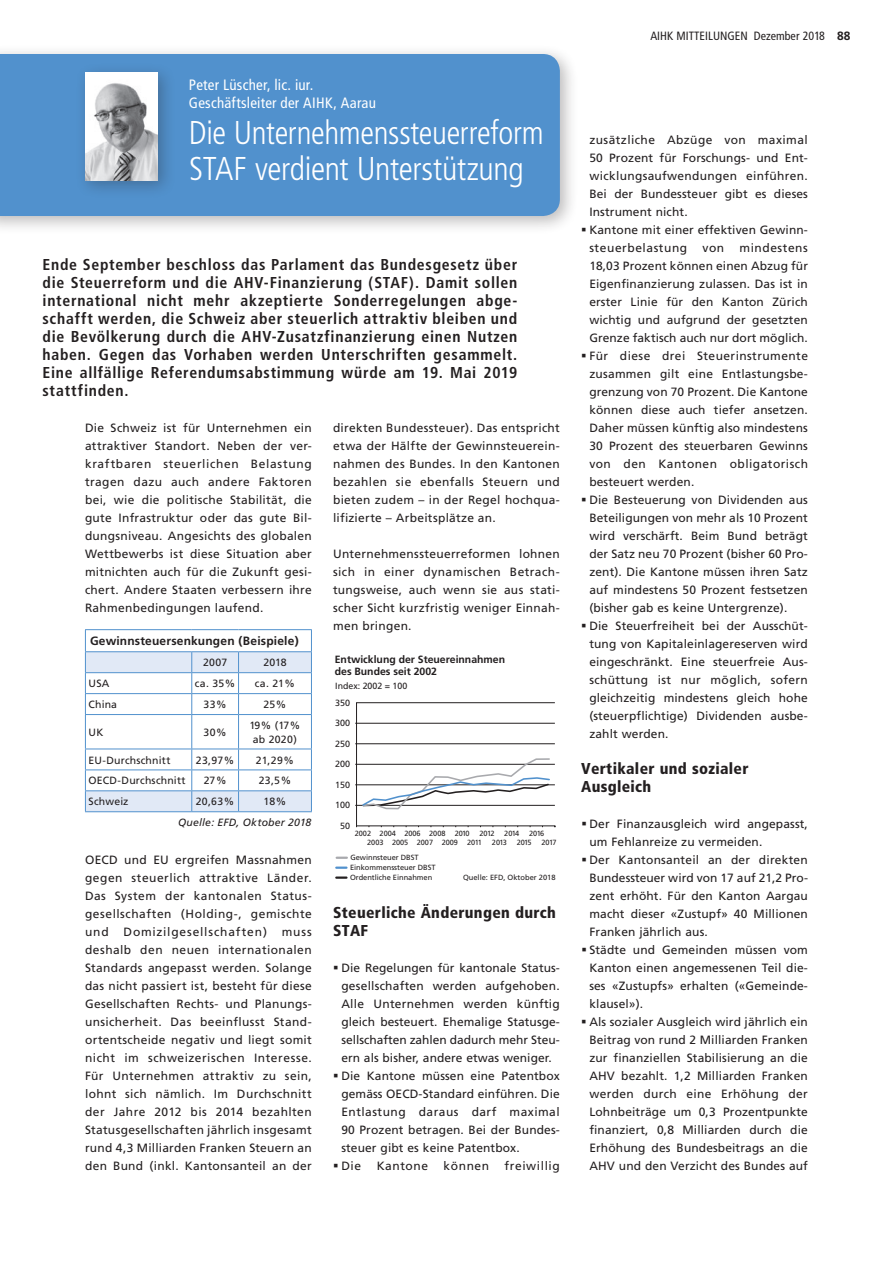
<style>
.page{position:relative;width:893px;height:1263px;background:#fff}
.page>*{position:absolute;margin:0;border:0;box-sizing:border-box;transform-origin:0 0}
.t1{font:300 condensed 33px/36px "Frutiger";letter-spacing:-.01em;color:#fff}
.t2{font:700 condensed 15.75px/18px "Frutiger";letter-spacing:.05em;color:#231f20;text-align:justify}
.t3{font:900 condensed 15.75px/18px "Frutiger";letter-spacing:.02em;color:#231f20}
.t4{font:condensed 15px/18px "Frutiger";letter-spacing:.015em;color:#fff}
.t5{font:12px/18px "Frutiger LT";letter-spacing:.01em;color:#231f20}
.t6{font:12px/18px "Frutiger";letter-spacing:.02em;color:#231f20;text-align:justify}
.t7{font:700 12px "Frutiger";letter-spacing:.015em;color:#231f20}
.t8{font:condensed 12px "Frutiger";color:#231f20}
.t9{font:12px "Frutiger LT";letter-spacing:.05em;color:#231f20}
.t10{font:10.5px/13.5px "Frutiger";letter-spacing:.015em;color:#231f20;text-align:center}
.t11{font:700 10.5px/12.5px "Frutiger";color:#231f20}
.t12{font:italic 10.5px "Frutiger";letter-spacing:.015em;color:#231f20}
.t13{font:9px "Frutiger";color:#231f20}
.t14{font:7.5px/9.9px "Frutiger";letter-spacing:-.005em;color:#231f20}
.s1{font-family:"Frutiger LT";font-weight:700;font-stretch:normal}
</style>
<div class="page">
<div style="left:0;top:44px;width:578px;height:191px;background:#231f20;opacity:.3"></div>
<div style="left:0;top:54px;width:560px;height:162px;background:#5191cd"></div>
<div style="left:75px;top:62px;width:101px;height:137px;background:#231f20;opacity:.3"></div>
<img style="left:85px;top:74px;width:73px;height:106px">
<hr style="left:85px;top:629px;width:107px;height:1px;background:#5191cd">
<hr style="left:192px;top:629px;width:47px;height:1px;background:#5191cd">
<hr style="left:239px;top:629px;width:73px;height:1px;background:#5191cd">
<svg style="left:85px;top:630px;width:227px;height:182px"></svg>
<hr style="left:85px;top:672px;width:107px;height:1px;background:#5191cd">
<hr style="left:192px;top:672px;width:47px;height:1px;background:#5191cd">
<hr style="left:239px;top:672px;width:73px;height:1px;background:#5191cd">
<svg style="left:355px;top:702px;width:201px;height:126px"></svg>
<svg style="left:337px;top:857px;width:10px;height:2px"></svg>
<svg style="left:336px;top:866px;width:10px;height:3px"></svg>
<svg style="left:336px;top:876px;width:10px;height:3px"></svg>
<p class="t4" style="left:189px;top:76px;width:188px">Peter Lüscher, lic. iur.<br>Geschäftsleiter der AIHK, Aarau</p>
<h1 class="t1" style="left:189px;top:115px;width:356px">Die Unternehmenssteuerreform<br>STAF verdient Unterstützung</h1>
<p class="t2" style="left:43px;top:256px;width:476px">Ende September beschloss das Parlament das Bundesgesetz über die Steuerreform und die AHV-Finanzierung (STAF). Damit sollen international nicht mehr akzeptierte Sonderregelungen abge&shy;schafft werden, die Schweiz aber steuerlich attraktiv bleiben und die Bevölkerung durch die AHV-Zusatzfinanzierung einen Nutzen haben. Gegen das Vorhaben werden Unterschriften gesammelt.<br>Eine allfällige Referendumsabstimmung würde am 19. Mai 2019 stattfinden.</p>
<p class="t6" style="left:85px;top:419px;width:228px">Die Schweiz ist für Unternehmen ein attraktiver Standort. Neben der ver&shy;kraftbaren steuerlichen Belastung tragen dazu auch andere Faktoren bei, wie die politische Stabilität, die gute Infrastruktur oder das gute Bil&shy;dungsniveau. Angesichts des globalen Wettbewerbs ist diese Situation aber mitnichten auch für die Zukunft gesi&shy;chert. Andere Staaten verbessern ihre Rahmenbedingungen laufend.</p>
<p class="t7" style="left:90px;top:634px;width:210px">Gewinnsteuersenkungen (Beispiele)</p>
<p class="t10" style="left:203px;top:656px;width:26px">2007</p>
<p class="t10" style="left:263px;top:656px;width:25px">2018</p>
<p class="t10" style="left:89px;top:677px;width:22px">USA</p>
<p class="t10" style="left:195px;top:677px;width:42px">ca. 35%</p>
<p class="t10" style="left:255px;top:677px;width:42px">ca. 21%</p>
<p class="t10" style="left:89px;top:698px;width:30px">China</p>
<p class="t10" style="left:204px;top:698px;width:25px">33%</p>
<p class="t10" style="left:263px;top:698px;width:24px">25%</p>
<p class="t10" style="left:89px;top:725px;width:16px">UK</p>
<p class="t10" style="left:204px;top:725px;width:25px">30%</p>
<p class="t10" style="left:250px;top:719px;width:52px">19% (17% ab 2020)</p>
<p class="t10" style="left:89px;top:753px;width:83px">EU-Durchschnitt</p>
<p class="t10" style="left:196px;top:753px;width:40px">23,97%</p>
<p class="t10" style="left:256px;top:753px;width:40px">21,29%</p>
<p class="t10" style="left:89px;top:774px;width:99px">OECD-Durchschnitt</p>
<p class="t10" style="left:204px;top:774px;width:24px">27%</p>
<p class="t10" style="left:259px;top:774px;width:34px">23,5%</p>
<p class="t10" style="left:89px;top:795px;width:41px">Schweiz</p>
<p class="t10" style="left:196px;top:795px;width:40px">20,63%</p>
<p class="t10" style="left:264px;top:795px;width:24px">18%</p>
<p class="t12" style="left:178px;top:816px;width:135px">Quelle: EFD, Oktober 2018</p>
<p class="t6" style="left:85px;top:851px;width:228px">OECD und EU ergreifen Massnahmen gegen steuerlich attraktive Länder.<br>Das System der kantonalen Status&shy;gesellschaften (Holding-, gemischte und Domizilgesellschaften) muss deshalb den neuen internationalen Standards angepasst werden. Solange das nicht passiert ist, besteht für diese Gesellschaften Rechts- und Planungs&shy;unsicherheit. Das beeinflusst Stand&shy;ortentscheide negativ und liegt somit nicht im schweizerischen Interesse.<br>Für Unternehmen attraktiv zu sein, lohnt sich nämlich. Im Durchschnitt der Jahre 2012 bis 2014 bezahlten Statusgesellschaften jährlich insgesamt rund 4,3 Milliarden Franken Steuern an den Bund (inkl. Kantonsanteil an der</p>
<p class="t6" style="left:333px;top:419px;width:228px">direkten Bundessteuer). Das entspricht etwa der Hälfte der Gewinnsteuerein&shy;nahmen des Bundes. In den Kantonen bezahlen sie ebenfalls Steuern und bieten zudem – in der Regel hochqua&shy;lifizierte – Arbeitsplätze an.</p>
<p class="t6" style="left:333px;top:545px;width:228px">Unternehmenssteuerreformen lohnen sich in einer dynamischen Betrach&shy;tungsweise, auch wenn sie aus stati&shy;scher Sicht kurzfristig weniger Einnah&shy;men bringen.</p>
<p class="t11" style="left:335px;top:653px;width:172px">Entwicklung der Steuereinnahmen des Bundes seit 2002</p>
<p class="t13" style="left:335px;top:680px;width:73px">Index: 2002 = 100</p>
<p class="t13" style="left:335px;top:697px;width:17px">350</p>
<p class="t13" style="left:335px;top:718px;width:17px">300</p>
<p class="t13" style="left:335px;top:738px;width:17px">250</p>
<p class="t13" style="left:335px;top:759px;width:17px">200</p>
<p class="t13" style="left:335px;top:779px;width:17px">150</p>
<p class="t13" style="left:335px;top:800px;width:17px">100</p>
<p class="t13" style="left:340px;top:820px;width:12px">50</p>
<p class="t14" style="left:355px;top:829px;width:116px">2002 2004 2006 2008 2010</p>
<p class="t14" style="left:479px;top:829px;width:17px">2012</p>
<p class="t14" style="left:504px;top:829px;width:17px">2014</p>
<p class="t14" style="left:367px;top:837px;width:116px">2003 2005 2007 2009 2011</p>
<p class="t14" style="left:492px;top:837px;width:16px">2013</p>
<p class="t14" style="left:517px;top:837px;width:16px">2015</p>
<p class="t14" style="left:542px;top:837px;width:16px">2017</p>
<p class="t14" style="left:529px;top:829px;width:16px">2016</p>
<p class="t14" style="left:350px;top:852px;width:87px">Gewinnsteuer DBST<br>Einkommenssteuer DBST<br>Ordentliche Einnahmen</p>
<p class="t14" style="left:463px;top:872px;width:94px">Quelle: EFD, Oktober 2018</p>
<h2 class="t3" style="left:333px;top:903px;width:224px">Steuerliche Änderungen durch<br>STAF</h2>
<p class="t5" style="left:341px;top:959px;width:220px">Die Regelungen für kantonale Status&shy;gesellschaften werden aufgehoben.<br>Alle Unternehmen werden künftig gleich besteuert. Ehemalige Statusge&shy;sellschaften zahlen dadurch mehr Steu&shy;ern als bisher, andere etwas weniger.<br>Die Kantone müssen eine Patentbox gemäss OECD-Standard einführen. Die Entlastung daraus darf maximal 90 Prozent betragen. Bei der Bundes&shy;steuer gibt es keine Patentbox.<br>Die</p>
<p class="t9" style="left:377px;top:1159px;width:53px">Kantone</p>
<p class="t5" style="left:444px;top:1157px;width:47px">können</p>
<p class="t9" style="left:505px;top:1159px;width:57px">freiwillig</p>
<p class="t8" style="left:650px;top:29px;width:202px">AIHK MITTEILUNGEN Dezember 2018 <span class="s1">88</span></p>
<p class="t5" style="left:589px;top:131px;width:220px">zusätzliche Abzüge von maximal<br>50 Prozent für Forschungs- und Ent&shy;wicklungsaufwendungen einführen.<br>Bei der Bundessteuer gibt es dieses<br>Instrument nicht.<br>Kantone mit einer effektiven Gewinn&shy;steuerbelastung</p>
<p class="t5" style="left:589px;top:239px;width:220px;text-indent:150px">mindestens 18,03 Prozent können einen Abzug für Eigenfinanzierung zulassen. Das ist in erster Linie für den Kanton Zürich wichtig und aufgrund der gesetzten Grenze faktisch auch nur dort möglich.<br>Für diese drei Steuerinstrumente zusammen gilt eine Entlastungsbe&shy;grenzung von 70 Prozent. Die Kantone können diese auch tiefer ansetzen.<br>Daher müssen künftig also mindestens 30 Prozent des steuerbaren Gewinns von den Kantonen obligatorisch besteuert werden.<br>Die Besteuerung von Dividenden aus Beteiligungen von mehr als 10 Prozent wird verschärft. Beim Bund beträgt der Satz neu 70 Prozent (bisher 60 Pro&shy;zent). Die Kantone müssen ihren Satz auf mindestens 50 Prozent festsetzen (bisher gab es keine Untergrenze).<br>Die Steuerfreiheit bei der Ausschüt&shy;tung von Kapitaleinlagereserven wird eingeschränkt. Eine steuerfreie Aus&shy;schüttung ist nur möglich, sofern gleichzeitig mindestens gleich hohe (steuerpflichtige) Dividenden ausbe&shy;zahlt werden.</p>
<h2 class="t3" style="left:581px;top:759px;width:169px">Vertikaler und sozialer<br>Ausgleich</h2>
<p class="t5" style="left:589px;top:815px;width:220px">Der Finanzausgleich wird angepasst, um Fehlanreize zu vermeiden.<br>Der Kantonsanteil an der direkten Bundessteuer wird von 17 auf 21,2 Pro&shy;zent erhöht. Für den Kanton Aargau macht dieser «Zustupf» 40 Millionen Franken jährlich aus.<br>Städte und Gemeinden müssen vom Kanton einen angemessenen Teil die&shy;ses «Zustupfs» erhalten («Gemeinde&shy;klausel»).<br>Als sozialer Ausgleich wird jährlich ein Beitrag von rund 2 Milliarden Franken zur finanziellen Stabilisierung an die AHV bezahlt. 1,2 Milliarden Franken werden durch eine Erhöhung der Lohnbeiträge um 0,3 Prozentpunkte finanziert, 0,8 Milliarden durch die Erhöhung des Bundesbeitrags an die AHV und den Verzicht des Bundes auf</p>
<p class="t5" style="left:702px;top:239px;width:23px">von</p>
</div>
